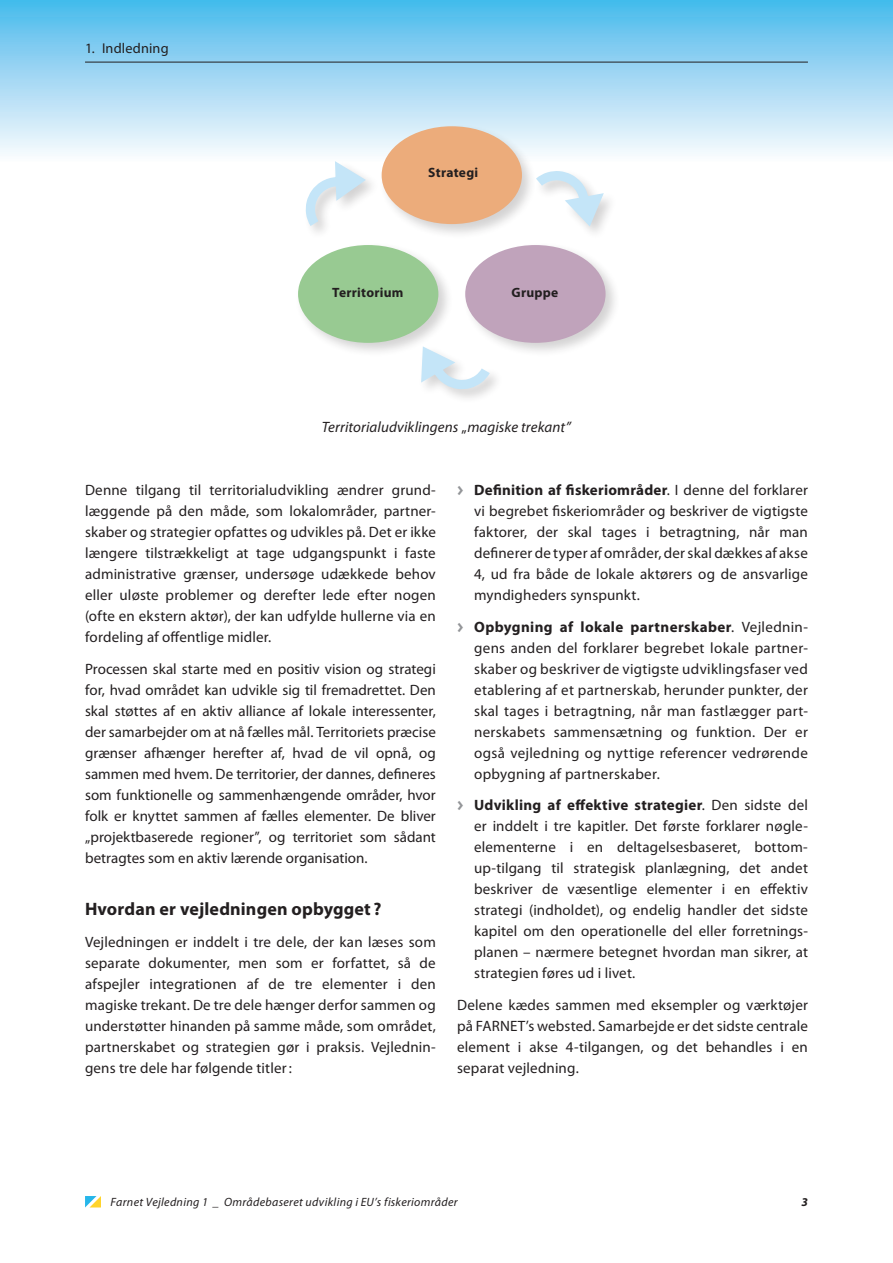
<style>
.page{position:relative;width:893px;height:1263px;background:#fff}
.page>*{position:absolute;margin:0;border:0;box-sizing:border-box;transform-origin:0 0}
.t1{font:700 18px "Myriad Pro";letter-spacing:.01em;color:#231f20}
.t2{font:15px/21px "Myriad Pro";letter-spacing:.01em;color:#231f20;text-align:justify}
.t3{font:italic 15px "Myriad Pro";letter-spacing:.005em;color:#231f20}
.t4{font:14.25px "Myriad Pro";letter-spacing:.01em;color:#231f20}
.t5{font:700 13.5px "Myriad Pro";letter-spacing:.02em;color:#231f20}
.t6{font:italic 12px "Myriad Pro";letter-spacing:.025em;color:#231f20}
.t7{font:italic 700 12px "Myriad Pro";color:#231f20}
.s1{font-style:normal}
.s2{font-family:"Meta Plus Bold Caps";color:#939598}
.s3{font-weight:700}
</style>
<div class="page">
<div style="left:0;top:0;width:893px;height:162px;background:linear-gradient(to bottom,#49b9ec,#fefbfd)"></div>
<svg style="left:0;top:0;width:1px;height:162px"></svg>
<svg style="left:85px;top:1196px;width:16px;height:11px"></svg>
<div style="left:532px;top:168px;width:84px;height:72px;background:#231f20;opacity:.2"></div>
<svg style="left:536px;top:171px;width:68px;height:56px"></svg>
<div style="left:418px;top:343px;width:85px;height:60px;background:#231f20;opacity:.2"></div>
<svg style="left:421px;top:346px;width:69px;height:43px"></svg>
<div style="left:302px;top:158px;width:77px;height:81px;background:#fff"></div>
<svg style="left:306px;top:161px;width:60px;height:65px"></svg>
<div style="left:378px;top:123px;width:158px;height:116px;background:#231f20;opacity:.2"></div>
<div style="left:382px;top:126px;width:140px;height:98px;background:#ecac7b;border-radius:50%"></div>
<div style="left:462px;top:242px;width:158px;height:116px;background:#231f20;opacity:.2"></div>
<div style="left:465px;top:245px;width:141px;height:98px;background:#c0a3bb;border-radius:50%"></div>
<div style="left:295px;top:242px;width:158px;height:116px;background:#231f20;opacity:.2"></div>
<div style="left:298px;top:245px;width:140px;height:98px;background:#98ca92;border-radius:50%"></div>
<hr style="left:85px;top:62px;width:723px;height:1px;background:#231f20">
<p class="t4" style="left:85px;top:40px;width:85px">1. Indledning</p>
<p class="t5" style="left:428px;top:164px;width:51px">Strategi</p>
<p class="t5" style="left:332px;top:284px;width:73px">Territorium</p>
<p class="t5" style="left:511px;top:284px;width:48px">Gruppe</p>
<p class="t3" style="left:322px;top:418px;width:251px">Territorialudviklingens <span class="s1">„</span>magiske trekant”</p>
<p class="t2" style="left:85px;top:479px;width:352px">Denne tilgang til territorialudvikling ændrer grund&shy;læggende på den måde, som lokalområder, partner&shy;skaber og strategier opfattes og udvikles på. Det er ikke længere tilstrækkeligt at tage udgangspunkt i faste administrative grænser, undersøge udækkede behov eller uløste problemer og derefter lede efter nogen (ofte en ekstern aktør), der kan udfylde hullerne via en fordeling af offentlige midler.</p>
<p class="t2" style="left:85px;top:658px;width:352px">Processen skal starte med en positiv vision og strategi for, hvad området kan udvikle sig til fremadrettet. Den skal støttes af en aktiv alliance af lokale interessenter, der samarbejder om at nå fælles mål. Territoriets præcise grænser afhænger herefter af, hvad de vil opnå, og sammen med hvem. De territorier, der dannes, defineres som funktionelle og sammenhængende områder, hvor folk er knyttet sammen af fælles elementer. De bliver „projektbaserede regioner”, og territoriet som sådant betragtes som en aktiv lærende organisation.</p>
<p class="t1" style="left:85px;top:897px;width:298px">Hvordan er vejledningen opbygget ?</p>
<p class="t2" style="left:85px;top:931px;width:352px">Vejledningen er inddelt i tre dele, der kan læses som separate dokumenter, men som er forfattet, så de afspejler integrationen af de tre elementer i den magiske trekant. De tre dele hænger derfor sammen og understøtter hinanden på samme måde, som området, partnerskabet og strategien gør i praksis. Vejlednin&shy;gens tre dele har følgende titler:</p>
<p class="t2" style="left:474px;top:479px;width:335px;text-indent:-17px"><span class="s2">&gt;</span> <span class="s3">Definition af fiskeriområder</span>. I denne del forklarer vi begrebet fiskeriområder og beskriver de vigtigste faktorer, der skal tages i betragtning, når man definerer de typer af områder, der skal dækkes af akse 4, ud fra både de lokale aktørers og de ansvarlige myndigheders synspunkt.</p>
<p class="t2" style="left:474px;top:616px;width:335px;text-indent:-17px"><span class="s2">&gt;</span> <span class="s3">Opbygning af lokale partnerskaber</span>. Vejlednin&shy;gens anden del forklarer begrebet lokale partner&shy;skaber og beskriver de vigtigste udviklingsfaser ved etablering af et partnerskab, herunder punkter, der skal tages i betragtning, når man fastlægger part&shy;nerskabets sammensætning og funktion. Der er også vejledning og nyttige referencer vedrørende opbygning af partnerskaber.</p>
<p class="t2" style="left:474px;top:794px;width:335px;text-indent:-17px"><span class="s2">&gt;</span> <span class="s3">Udvikling af effektive strategier</span>. Den sidste del er inddelt i tre kapitler. Det første forklarer nøgle&shy;elementerne i en deltagelsesbaseret, bottom&shy;up-tilgang til strategisk planlægning, det andet beskriver de væsentlige elementer i en effektiv strategi (indholdet), og endelig handler det sidste kapitel om den operationelle del eller forretnings&shy;planen – nærmere betegnet hvordan man sikrer, at strategien føres ud i livet.</p>
<p class="t2" style="left:457px;top:994px;width:352px">Delene kædes sammen med eksempler og værktøjer på FARNET’s websted. Samarbejde er det sidste centrale element i akse 4-tilgangen, og det behandles i en separat vejledning.</p>
<p class="t6" style="left:111px;top:1194px;width:349px">Farnet Vejledning 1 _ Områdebaseret udvikling i EU’s fiskeriområder</p>
<p class="t7" style="left:801px;top:1194px;width:8px">3</p>
</div>
